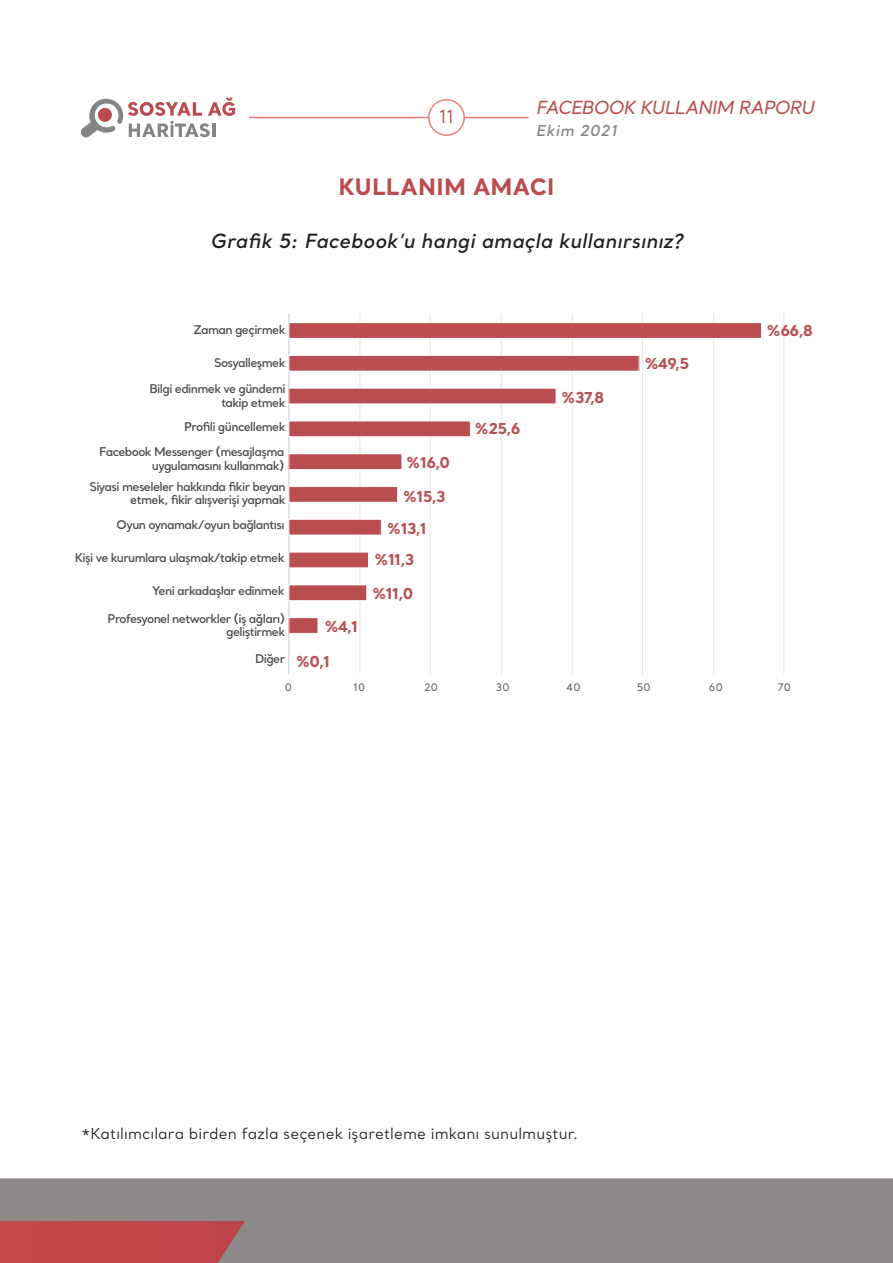
<style>
.page{position:relative;width:893px;height:1263px;background:#fff}
.page>*{position:absolute;margin:0;border:0;box-sizing:border-box;transform-origin:0 0}
.ANA_METIN{font:700 22.5px "Santral";color:#ba4c4e}
.ANA_METIN-2{font:italic 600 19.5px "Santral";letter-spacing:.01em;color:#231f20}
.t1{font:italic 500 18px "Santral";letter-spacing:-.035em;color:#ba4c4e}
.t2{font:18px "Santral";color:#bc4c4e}
.ANA_METIN-3{font:15px "Santral";letter-spacing:.005em;color:#231f20}
.t3{font:700 15px "Santral";letter-spacing:-.04em;color:#b75153}
.t4{font:italic 600 15px "Santral";letter-spacing:.04em;color:#848587}
.t5{font:600 12px/13.5px "Santral";letter-spacing:-.05em;color:#4b4c4b;text-align:right}
.ANA_METIN-4{font:500 10.35px "Santral";letter-spacing:.02em;color:#5d6161}
</style>
<div class="page">
<div style="left:0;top:1178px;width:893px;height:85px;background:#8e8a8a"></div>
<div style="left:0;top:1221px;width:245px;height:42px;background:#c24648"></div>
<hr style="left:249px;top:117px;width:279px;height:1px;background:#f37d7d">
<div style="left:429px;top:100px;width:35px;height:35px;background:#fff;border-radius:50%"></div>
<div style="left:428px;top:99px;width:37px;height:37px;border:2px solid #f37d7d;border-radius:50%"></div>
<svg style="left:80px;top:98px;width:155px;height:40px"></svg>
<hr style="left:359px;top:314px;width:1px;height:360px;background:#e6e6e6">
<hr style="left:430px;top:314px;width:1px;height:360px;background:#e6e6e6">
<hr style="left:501px;top:314px;width:1px;height:360px;background:#e6e6e6">
<hr style="left:572px;top:314px;width:1px;height:360px;background:#e6e6e6">
<hr style="left:642px;top:314px;width:1px;height:360px;background:#e6e6e6">
<hr style="left:713px;top:314px;width:1px;height:360px;background:#e6e6e6">
<hr style="left:783px;top:314px;width:1px;height:360px;background:#e6e6e6">
<hr style="left:288px;top:314px;width:1px;height:360px;background:#ccd6eb">
<div style="left:289px;top:323px;width:473px;height:15px;background:#ba4d4f"></div>
<div style="left:288px;top:322px;width:474px;height:17px;border:1px solid #fff"></div>
<div style="left:289px;top:355px;width:350px;height:16px;background:#ba4d4f"></div>
<div style="left:288px;top:355px;width:352px;height:17px;border:1px solid #fff"></div>
<div style="left:289px;top:388px;width:267px;height:16px;background:#ba4d4f"></div>
<div style="left:288px;top:388px;width:268px;height:16px;border:1px solid #fff"></div>
<div style="left:289px;top:454px;width:113px;height:15px;background:#ba4d4f"></div>
<div style="left:288px;top:453px;width:114px;height:17px;border:1px solid #fff"></div>
<div style="left:289px;top:421px;width:181px;height:16px;background:#ba4d4f"></div>
<div style="left:288px;top:420px;width:183px;height:17px;border:1px solid #fff"></div>
<div style="left:289px;top:486px;width:109px;height:16px;background:#ba4d4f"></div>
<div style="left:288px;top:486px;width:110px;height:17px;border:1px solid #fff"></div>
<div style="left:289px;top:585px;width:78px;height:16px;background:#ba4d4f"></div>
<div style="left:288px;top:584px;width:79px;height:17px;border:1px solid #fff"></div>
<div style="left:289px;top:552px;width:79px;height:16px;background:#ba4d4f"></div>
<div style="left:289px;top:519px;width:92px;height:16px;background:#ba4d4f"></div>
<div style="left:288px;top:519px;width:94px;height:16px;border:1px solid #fff"></div>
<div style="left:289px;top:618px;width:29px;height:15px;background:#ba4d4f"></div>
<div style="left:288px;top:617px;width:30px;height:17px;border:1px solid #fff"></div>
<h3 class="t2" style="left:439px;top:105px;width:16px">11</h3>
<h3 class="t1" style="left:536px;top:96px;width:280px">FACEBOOK KULLANIM RAPORU</h3>
<p class="t4" style="left:536px;top:121px;width:82px">Ekim 2021</p>
<p class="ANA_METIN" style="left:338px;top:172px;width:217px">KULLANIM AMACI</p>
<p class="ANA_METIN-2" style="left:210px;top:228px;width:474px">Grafik 5: Facebook’u hangi amaçla kullanırsınız?</p>
<p class="t5" style="left:194px;top:322px;width:94px">Zaman geçirmek</p>
<p class="t5" style="left:214px;top:355px;width:73px">Sosyalleşmek</p>
<p class="t5" style="left:149px;top:381px;width:138px">Bilgi edinmek ve gündemi</p>
<p class="t5" style="left:221px;top:396px;width:66px">takip etmek</p>
<p class="t5" style="left:184px;top:420px;width:103px">Profili güncellemek</p>
<p class="t5" style="left:99px;top:445px;width:187px">Facebook Messenger (mesajlaşma uygulamasını kullanmak)</p>
<p class="t5" style="left:89px;top:479px;width:198px">Siyasi meseleler hakkında fikir beyan etmek, fikir alışverişi yapmak</p>
<p class="t5" style="left:117px;top:517px;width:169px">Oyun oynamak/oyun bağlantısı</p>
<p class="t5" style="left:75px;top:551px;width:211px">Kişi ve kurumlara ulaşmak/takip etmek</p>
<p class="t5" style="left:152px;top:583px;width:134px">Yeni arkadaşlar edinmek</p>
<p class="t5" style="left:108px;top:611px;width:179px">Profesyonel networkler (iş ağları) geliştirmek</p>
<p class="t5" style="left:255px;top:651px;width:32px">Diğer</p>
<p class="t3" style="left:324px;top:616px;width:35px">%4,1</p>
<p class="t3" style="left:296px;top:651px;width:36px">%0,1</p>
<p class="t3" style="left:406px;top:452px;width:45px">%16,0</p>
<p class="t3" style="left:403px;top:486px;width:44px">%15,3</p>
<p class="t3" style="left:387px;top:518px;width:41px">%13,1</p>
<p class="t3" style="left:374px;top:549px;width:42px">%11,3</p>
<p class="t3" style="left:372px;top:583px;width:43px">%11,0</p>
<p class="t3" style="left:475px;top:418px;width:48px">%25,6</p>
<p class="t3" style="left:561px;top:387px;width:45px">%37,8</p>
<p class="t3" style="left:644px;top:353px;width:46px">%49,5</p>
<p class="t3" style="left:766px;top:320px;width:48px">%66,8</p>
<p class="ANA_METIN-4" style="left:285px;top:680px;width:9px">0</p>
<p class="ANA_METIN-4" style="left:354px;top:680px;width:13px">10</p>
<p class="ANA_METIN-4" style="left:424px;top:680px;width:15px">20</p>
<p class="ANA_METIN-4" style="left:496px;top:680px;width:15px">30</p>
<p class="ANA_METIN-4" style="left:567px;top:680px;width:15px">40</p>
<p class="ANA_METIN-4" style="left:637px;top:680px;width:15px">50</p>
<p class="ANA_METIN-4" style="left:709px;top:680px;width:15px">60</p>
<p class="ANA_METIN-4" style="left:778px;top:680px;width:15px">70</p>
<p class="ANA_METIN-3" style="left:81px;top:1124px;width:499px">*Katılımcılara birden fazla seçenek işaretleme imkanı sunulmuştur.</p>
</div>
